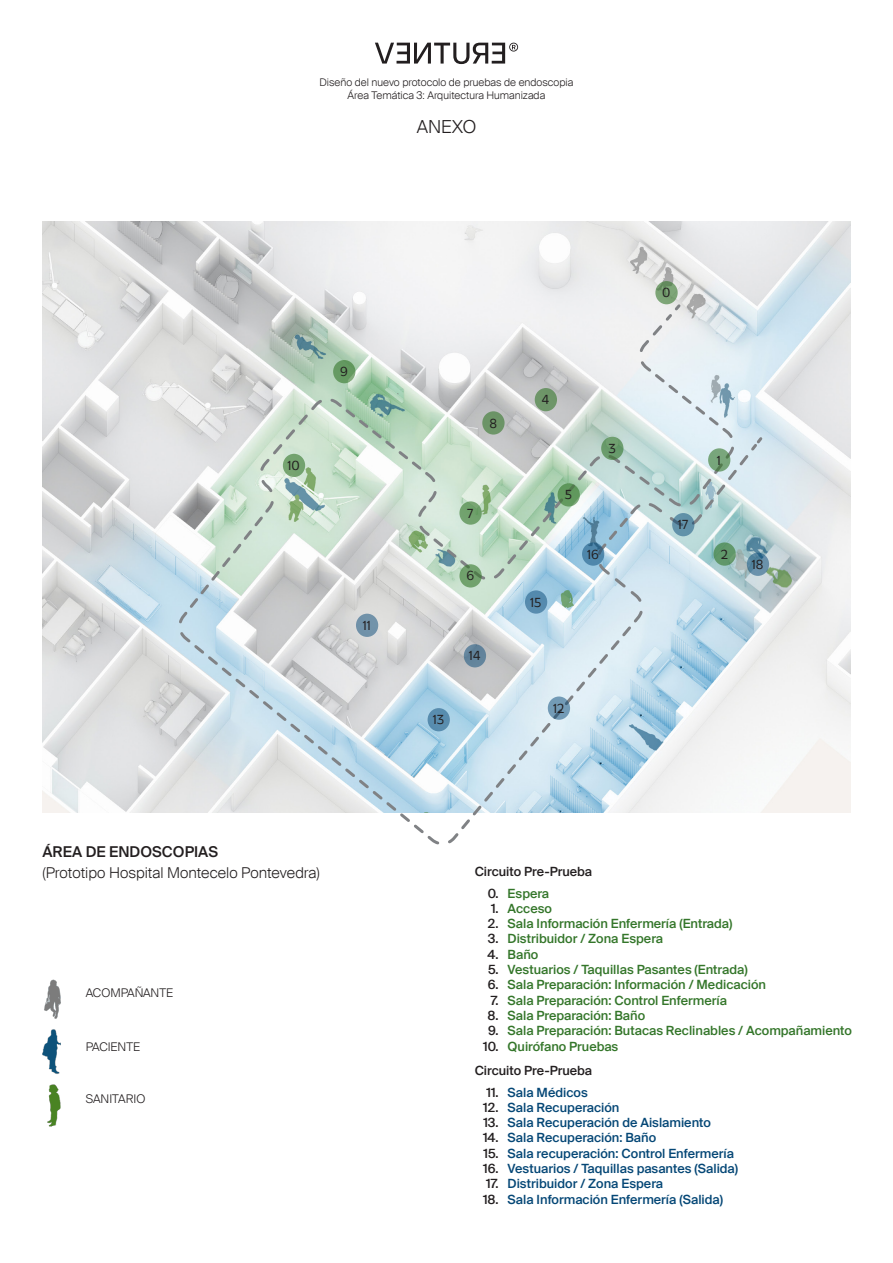
<style>
.page{position:relative;width:893px;height:1263px;background:#fff}
.page>*{position:absolute;margin:0;border:0;box-sizing:border-box;transform-origin:0 0}
.t1{font:300 18px "Suisse Intl";color:#231f20}
.t2{font:300 15px "Suisse Intl";color:#231f20}
.t3{font:500 15px "Suisse Intl";color:#231f20}
.t4{font:13.8px "Massilia Moderate";color:#231f20}
.t5{font:500 12.75px "Suisse Intl";color:#34762a}
.t6{font:500 12.75px "Suisse Intl";color:#054776}
.t7{font:500 12.75px "Suisse Intl";color:#231f20}
.t8{font:300 12px "Suisse Intl";color:#231f20}
.t9{font:300 10.65px/13.2px "Suisse Intl";color:#231f20;text-align:center}
</style>
<div class="page">
<svg style="left:375px;top:43px;width:143px;height:21px"></svg>
<img style="left:43px;top:221px;width:807px;height:591px">
<svg style="left:672px;top:302px;width:11px;height:9px"></svg>
<svg style="left:177px;top:311px;width:583px;height:534px"></svg>
<svg style="left:606px;top:371px;width:159px;height:172px;background:#cce0e4"></svg>
<svg style="left:708px;top:448px;width:22px;height:24px"></svg>
<svg style="left:655px;top:281px;width:23px;height:23px"></svg>
<svg style="left:713px;top:542px;width:23px;height:24px"></svg>
<svg style="left:601px;top:437px;width:22px;height:23px"></svg>
<div style="left:535px;top:388px;width:22px;height:23px;background:#6e9669;border-radius:50%"></div>
<svg style="left:558px;top:483px;width:22px;height:23px"></svg>
<svg style="left:459px;top:564px;width:23px;height:23px"></svg>
<svg style="left:459px;top:501px;width:23px;height:24px"></svg>
<svg style="left:482px;top:411px;width:23px;height:24px"></svg>
<svg style="left:333px;top:360px;width:22px;height:23px"></svg>
<div style="left:283px;top:454px;width:22px;height:23px;background:#73a36f;border-radius:50%"></div>
<img style="left:42px;top:979px;width:19px;height:148px">
<div style="left:356px;top:614px;width:22px;height:23px;background:#7192a9;border-radius:50%"></div>
<svg style="left:548px;top:696px;width:22px;height:24px"></svg>
<div style="left:428px;top:708px;width:22px;height:23px;background:#598daf;border-radius:50%"></div>
<div style="left:464px;top:644px;width:22px;height:23px;background:#62839b;border-radius:50%"></div>
<div style="left:525px;top:590px;width:22px;height:24px;background:#568bae;border-radius:50%"></div>
<svg style="left:582px;top:542px;width:22px;height:24px"></svg>
<svg style="left:672px;top:513px;width:22px;height:23px"></svg>
<svg style="left:747px;top:553px;width:22px;height:23px"></svg>
<p class="t9" style="left:320px;top:76px;width:255px">Diseño del nuevo protocolo de pruebas de endoscopia<br>Área Temática 3: Arquitectura Humanizada</p>
<p class="t1" style="left:417px;top:116px;width:61px">ANEXO</p>
<p class="t4" style="left:288px;top:458px;width:14px">10</p>
<p class="t4" style="left:340px;top:364px;width:9px">9</p>
<p class="t4" style="left:363px;top:618px;width:10px">11</p>
<p class="t4" style="left:489px;top:415px;width:9px">8</p>
<p class="t4" style="left:467px;top:505px;width:8px">7</p>
<p class="t4" style="left:466px;top:568px;width:9px">6</p>
<p class="t4" style="left:433px;top:712px;width:13px">13</p>
<p class="t4" style="left:469px;top:648px;width:13px">14</p>
<p class="t4" style="left:542px;top:392px;width:9px">4</p>
<p class="t4" style="left:565px;top:487px;width:9px">5</p>
<p class="t4" style="left:608px;top:441px;width:9px">3</p>
<p class="t4" style="left:530px;top:594px;width:13px">15</p>
<p class="t4" style="left:587px;top:546px;width:13px">16</p>
<p class="t4" style="left:553px;top:700px;width:13px">12</p>
<p class="t3" style="left:43px;top:843px;width:177px">ÁREA DE ENDOSCOPIAS</p>
<p class="t2" style="left:43px;top:864px;width:279px">(Prototipo Hospital Montecelo Pontevedra)</p>
<p class="t7" style="left:475px;top:864px;width:119px">Circuito Pre-Prueba</p>
<p class="t4" style="left:662px;top:285px;width:10px">0</p>
<p class="t4" style="left:678px;top:517px;width:12px">17</p>
<p class="t4" style="left:717px;top:452px;width:6px">1</p>
<p class="t4" style="left:721px;top:546px;width:9px">2</p>
<p class="t4" style="left:752px;top:557px;width:13px">18</p>
<p class="t8" style="left:86px;top:986px;width:89px">ACOMPAÑANTE</p>
<p class="t8" style="left:86px;top:1040px;width:56px">PACIENTE</p>
<p class="t8" style="left:86px;top:1092px;width:61px">SANITARIO</p>
<p class="t7" style="left:488px;top:886px;width:12px">0.</p>
<p class="t7" style="left:491px;top:901px;width:9px">1.</p>
<p class="t7" style="left:488px;top:916px;width:12px">2.</p>
<p class="t7" style="left:488px;top:932px;width:12px">3.</p>
<p class="t7" style="left:488px;top:947px;width:12px">4.</p>
<p class="t7" style="left:488px;top:962px;width:12px">5.</p>
<p class="t7" style="left:488px;top:977px;width:12px">6.</p>
<p class="t7" style="left:491px;top:993px;width:9px">7.</p>
<p class="t7" style="left:488px;top:1008px;width:12px">8.</p>
<p class="t7" style="left:488px;top:1023px;width:12px">9.</p>
<p class="t7" style="left:483px;top:1039px;width:17px">10.</p>
<p class="t7" style="left:486px;top:1085px;width:14px">11.</p>
<p class="t7" style="left:483px;top:1100px;width:17px">12.</p>
<p class="t7" style="left:483px;top:1115px;width:17px">13.</p>
<p class="t7" style="left:483px;top:1130px;width:17px">14.</p>
<p class="t7" style="left:483px;top:1146px;width:16px">15.</p>
<p class="t7" style="left:483px;top:1161px;width:17px">16.</p>
<p class="t7" style="left:486px;top:1176px;width:14px">17.</p>
<p class="t7" style="left:483px;top:1192px;width:17px">18.</p>
<p class="t5" style="left:508px;top:886px;width:43px">Espera</p>
<p class="t5" style="left:508px;top:901px;width:46px">Acceso</p>
<p class="t5" style="left:508px;top:916px;width:226px">Sala Información Enfermería (Entrada)</p>
<p class="t5" style="left:508px;top:932px;width:157px">Distribuidor / Zona Espera</p>
<p class="t5" style="left:508px;top:947px;width:32px">Baño</p>
<p class="t5" style="left:508px;top:962px;width:241px">Vestuarios / Taquillas Pasantes (Entrada)</p>
<p class="t5" style="left:508px;top:977px;width:260px">Sala Preparación: Información / Medicación</p>
<p class="t5" style="left:508px;top:993px;width:221px">Sala Preparación: Control Enfermería</p>
<p class="t5" style="left:508px;top:1008px;width:139px">Sala Preparación: Baño</p>
<p class="t5" style="left:508px;top:1023px;width:346px">Sala Preparación: Butacas Reclinables / Acompañamiento</p>
<p class="t5" style="left:508px;top:1039px;width:112px">Quirófano Pruebas</p>
<p class="t6" style="left:508px;top:1085px;width:82px">Sala Médicos</p>
<p class="t6" style="left:508px;top:1100px;width:113px">Sala Recuperación</p>
<p class="t6" style="left:508px;top:1115px;width:205px">Sala Recuperación de Aislamiento</p>
<p class="t6" style="left:508px;top:1130px;width:150px">Sala Recuperación: Baño</p>
<p class="t6" style="left:508px;top:1146px;width:228px">Sala recuperación: Control Enfermería</p>
<p class="t6" style="left:508px;top:1161px;width:232px">Vestuarios / Taquillas pasantes (Salida)</p>
<p class="t6" style="left:508px;top:1176px;width:157px">Distribuidor / Zona Espera</p>
<p class="t6" style="left:508px;top:1192px;width:217px">Sala Información Enfermería (Salida)</p>
<p class="t7" style="left:475px;top:1063px;width:119px">Circuito Pre-Prueba</p>
</div>
